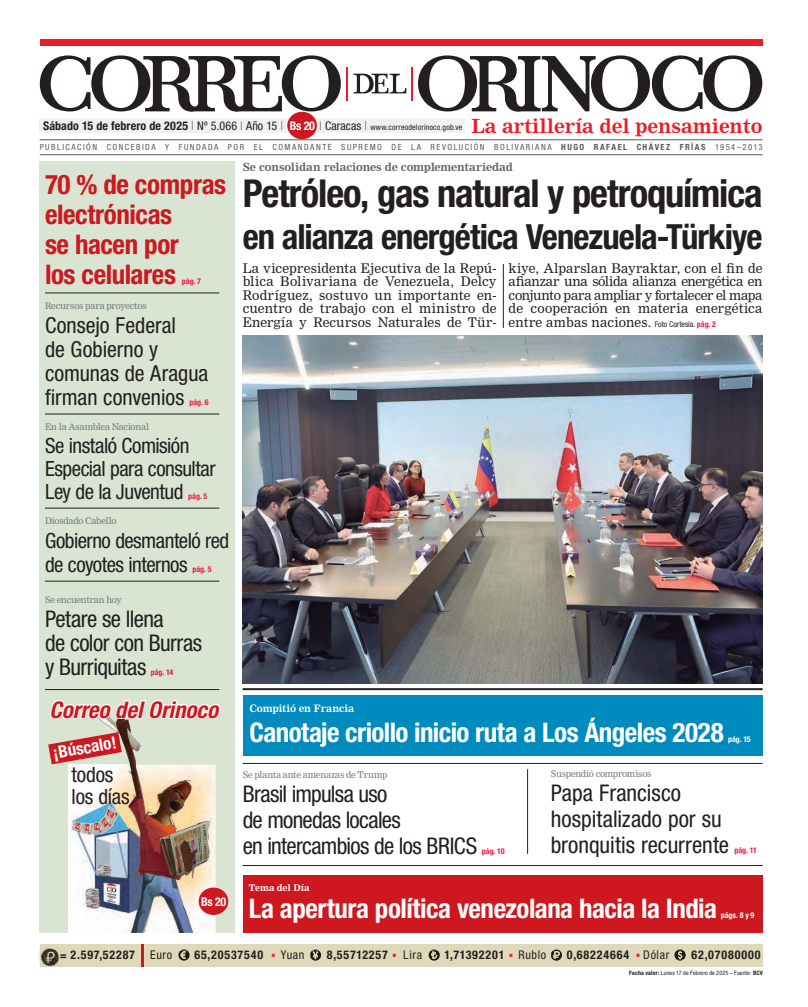
<style>
.page{position:relative;width:808px;height:1007px;background:#fff}
.page>*{position:absolute;margin:0;border:0;box-sizing:border-box;transform-origin:0 0}
.t1{font:700 condensed 38.5px "Helvetica Neue";letter-spacing:-.03em;color:#231f20}
.t2{font:700 condensed 34.7px "Helvetica Neue";letter-spacing:-.025em;color:#231f20}
.t3{font:700 condensed 27px "Helvetica Neue";letter-spacing:-.02em;color:#fff}
.t4{font:700 condensed 27px/30px "Helvetica Neue";letter-spacing:-.015em;color:#ce171e}
.t5{font:condensed 23px/26px "Helvetica Neue";letter-spacing:-.02em;color:#231f20}
.t6{font:condensed 23px/26px "Helvetica Neue";color:#231f20}
.t7{font:italic 700 condensed 23px "Helvetica Neue";color:#ce171e}
.t8{font:condensed 22px/24px "Helvetica Neue";color:#231f20}
.t9{font:condensed 21px/23px "Helvetica Neue";letter-spacing:-.025em;color:#231f20}
.t10{font:condensed 21px/22px "Helvetica Neue";letter-spacing:-.005em;color:#231f20}
.t11{font:700 19.1px "Nimrod MT Std";letter-spacing:-.005em;color:#ed1c24}
.t12{font:700 condensed 17px "Helvetica Neue";color:#fff}
.t13{font:13px/13.5px "Nimrod MT Std";letter-spacing:.01em;color:#231f20;text-align:justify}
.t14{font:700 condensed 12px "Helvetica Neue";letter-spacing:.065em;color:#231f20}
.t15{font:700 condensed 12px "Helvetica Neue";letter-spacing:.01em;color:#231f20}
.t16{font:condensed 12px "Helvetica Neue";letter-spacing:.055em;color:#231f20}
.t17{font:700 condensed 12px "Helvetica Neue";letter-spacing:-.025em;color:#fff}
.t18{font:700 11px "Nimrod MT Std";letter-spacing:-.02em;color:#636466}
.t19{font:700 10px "Nimrod MT Std";letter-spacing:-.02em;color:#fff}
.t20{font:9px "Nimrod MT Std";letter-spacing:-.02em;color:#77787b}
.t21{font:700 9px "Nimrod MT Std";letter-spacing:-.015em;color:#fff}
.t22{font:condensed 8.5px "Helvetica Neue";letter-spacing:.17em;color:#58595b}
.t23{font:700 condensed 8px "Helvetica Neue";letter-spacing:-.005em;color:#ed1942}
.t24{font:condensed 8px "Helvetica Neue";letter-spacing:.02em;color:#231f20}
.t25{font:700 condensed 8px "Helvetica Neue";letter-spacing:-.005em;color:#fff}
.t26{font:condensed 6px "Helvetica Neue";letter-spacing:.02em;color:#231f20}
.s1{font-weight:100}
.s2{font-weight:400}
.s3{font-weight:100;font-size:12px}
.s4{font-size:12px}
.s5{font-weight:700}
.s6{font-family:"Helvetica Neue";font-stretch:condensed;font-size:8px}
.s7{font-family:"Helvetica Neue";font-weight:700;font-stretch:condensed;font-size:8px;color:#ed1942}
.s8{font-size:11px}
</style>
<div class="page">
<div style="left:243px;top:694px;width:520px;height:61px;background:#008bbe"></div>
<div style="left:40px;top:944px;width:723px;height:23px;background:#dfd9b9"></div>
<div style="left:40px;top:119px;width:425px;height:14px;background:#f1f1f2"></div>
<div style="left:40px;top:40px;width:722px;height:6px;background:#ed1c24"></div>
<svg style="left:418px;top:55px;width:344px;height:57px"></svg>
<svg style="left:40px;top:55px;width:301px;height:57px"></svg>
<svg style="left:353px;top:73px;width:53px;height:21px"></svg>
<hr style="left:347px;top:67px;width:1px;height:34px;background:#ed1c24">
<hr style="left:411px;top:67px;width:2px;height:34px;background:#ed1c24">
<hr style="left:40px;top:154px;width:723px;height:1px;background:#58595b">
<hr style="left:40px;top:139px;width:723px;height:1px;background:#58595b">
<hr style="left:141px;top:944px;width:3px;height:23px;background:#ce171e">
<img style="left:37px;top:946px;width:22px;height:20px">
<svg style="left:57px;top:954px;width:4px;height:5px"></svg>
<svg style="left:178px;top:949px;width:12px;height:11px"></svg>
<svg style="left:310px;top:949px;width:11px;height:11px"></svg>
<svg style="left:429px;top:949px;width:11px;height:11px"></svg>
<svg style="left:551px;top:949px;width:11px;height:11px"></svg>
<svg style="left:674px;top:949px;width:12px;height:11px"></svg>
<div style="left:287px;top:112px;width:30px;height:27px;background:#ce171e;border-radius:50%"></div>
<hr style="left:243px;top:763px;width:520px;height:1px;background:#231f20">
<hr style="left:243px;top:688px;width:520px;height:2px;background:#231f20">
<hr style="left:503px;top:264px;width:1px;height:64px;background:#231f20">
<hr style="left:243px;top:865px;width:520px;height:1px;background:#231f20">
<img style="left:243px;top:335px;width:520px;height:348px">
<hr style="left:527px;top:769px;width:1px;height:84px;background:#231f20">
<div style="left:243px;top:875px;width:520px;height:58px;background:#ce171e"></div>
<div style="left:39px;top:162px;width:196px;height:771px;background:#d9e4d3"></div>
<hr style="left:45px;top:293px;width:174px;height:1px;background:#231f20">
<hr style="left:45px;top:414px;width:174px;height:1px;background:#231f20">
<hr style="left:45px;top:508px;width:174px;height:1px;background:#231f20">
<hr style="left:45px;top:581px;width:174px;height:1px;background:#231f20">
<hr style="left:45px;top:689px;width:174px;height:1px;background:#231f20">
<img style="left:68px;top:725px;width:148px;height:207px">
<svg style="left:50px;top:700px;width:171px;height:25px"></svg>
<svg style="left:48px;top:732px;width:74px;height:32px"></svg>
<div style="left:199px;top:887px;width:29px;height:27px;background:#ce171e;border-radius:50%"></div>
<p class="t15" style="left:43px;top:122px;width:242px">Sábado 15 de febrero de 2025 <span class="s1">|</span> <span class="s2">Nº 5.066</span> <span class="s1">|</span> <span class="s2">Año 15</span> <span class="s1">|</span></p>
<p class="t24" style="left:319px;top:124px;width:145px"><span class="s3">|</span> <span class="s4">Caracas</span> <span class="s3">|</span> www.correodelorinoco.gob.ve</p>
<h3 class="t11" style="left:471px;top:117px;width:293px">La artillería del pensamiento</h3>
<p class="t22" style="left:40px;top:144px;width:724px">PUBLICACIÓN CONCEBIDA Y FUNDADA POR EL COMANDANTE SUPREMO DE LA REVOLUCIÓN BOLIVARIANA <span class="s5">HUGO RAFAEL CHÁVEZ FRÍAS</span> 1954–2013</p>
<p class="t17" style="left:290px;top:121px;width:27px">Bs 20</p>
<p class="t18" style="left:243px;top:162px;width:272px">Se consolidan relaciones de complementariedad</p>
<h1 class="t1" style="left:243px;top:180px;width:521px">Petróleo, gas natural y petroquímica</h1>
<h2 class="t2" style="left:243px;top:225px;width:521px">en alianza energética Venezuela-Türkiye</h2>
<p class="t13" style="left:243px;top:262px;width:255px">La vicepresidenta Ejecutiva de la Repú&shy;blica Bolivariana de Venezuela, Delcy Rodríguez, sostuvo un importante en&shy;cuentro de trabajo con el ministro de Energía y Recursos Naturales de Tür-</p>
<p class="t13" style="left:509px;top:262px;width:255px">kiye, Alparslan Bayraktar, con el fin de afianzar una sólida alianza energética en conjunto para ampliar y fortalecer el mapa de cooperación en materia energética entre ambas naciones. <span class="s6">Foto Cortesía.</span> <span class="s7">pág. 2</span></p>
<h3 class="t4" style="left:45px;top:172px;width:183px">70 % de compras electrónicas<br>se hacen por<br>los celulares</h3>
<p class="t23" style="left:182px;top:278px;width:21px">pág. 7</p>
<p class="t20" style="left:45px;top:301px;width:103px">Recursos para proyectos</p>
<h3 class="t8" style="left:45px;top:316px;width:165px">Consejo Federal<br>de Gobierno y comunas de Aragua firman convenios</h3>
<p class="t23" style="left:189px;top:399px;width:21px">pág. 6</p>
<p class="t20" style="left:45px;top:422px;width:106px">En la Asamblea Nacional</p>
<h3 class="t9" style="left:45px;top:436px;width:172px">Se instaló Comisión<br>Especial para consultar<br>Ley de la Juventud</h3>
<p class="t23" style="left:188px;top:493px;width:21px">pág. 5</p>
<p class="t20" style="left:45px;top:516px;width:73px">Diosdado Cabello</p>
<h3 class="t9" style="left:45px;top:531px;width:186px;line-height:24px">Gobierno desmanteló red de coyotes internos</h3>
<p class="t23" style="left:193px;top:566px;width:21px">pág. 5</p>
<p class="t20" style="left:45px;top:595px;width:78px">Se encuentran hoy</p>
<h3 class="t5" style="left:45px;top:609px;width:159px;line-height:24px">Petare se llena<br>de color con Burras y Burriquitas</h3>
<p class="t23" style="left:151px;top:669px;width:24px">pág. 14</p>
<h3 class="t7" style="left:49px;top:696px;width:170px">Correo del Orinoco</h3>
<h3 class="t12" style="left:52px;top:746px;width:66px;rotate:-10deg">¡Búscalo!</h3>
<h3 class="t10" style="left:72px;top:765px;width:60px">todos los días</h3>
<p class="t17" style="left:201px;top:897px;width:27px">Bs 20</p>
<p class="t19" style="left:249px;top:703px;width:106px">Compitió en Francia</p>
<h3 class="t3" style="left:249px;top:722px;width:476px">Canotaje criollo inicio ruta a Los Ángeles 2028</h3>
<p class="t25" style="left:728px;top:736px;width:24px">pág. 15</p>
<p class="t20" style="left:243px;top:770px;width:146px">Se planta ante amenazas de Trump</p>
<h3 class="t5" style="left:243px;top:783px;width:236px">Brasil impulsa uso<br>de monedas locales<br>en intercambios de los BRICS</h3>
<p class="t23" style="left:482px;top:848px;width:24px">pág. 10</p>
<p class="t20" style="left:551px;top:769px;width:102px">Suspendió compromisos</p>
<h3 class="t6" style="left:551px;top:782px;width:180px">Papa Francisco hospitalizado por su bronquitis recurrente</h3>
<p class="t23" style="left:734px;top:847px;width:24px">pág. 11</p>
<p class="t21" style="left:249px;top:883px;width:63px">Tema del Día</p>
<h3 class="t3" style="left:249px;top:898px;width:470px">La apertura política venezolana hacia la India</h3>
<p class="t25" style="left:721px;top:912px;width:35px">págs. 8 y 9</p>
<p class="t14" style="left:60px;top:950px;width:76px"><span class="s8">=</span> 2.597,52287</p>
<p class="t16" style="left:150px;top:950px;width:23px">Euro</p>
<p class="t14" style="left:194px;top:950px;width:70px">65,20537540</p>
<p class="t16" style="left:281px;top:950px;width:25px">Yuan</p>
<p class="t14" style="left:327px;top:950px;width:62px">8,55712257</p>
<p class="t16" style="left:403px;top:950px;width:20px">Lira</p>
<p class="t14" style="left:444px;top:950px;width:103px">1,71392201 <span class="s2">Rublo</span></p>
<p class="t14" style="left:567px;top:950px;width:104px">0,68224664 <span class="s2">Dólar</span></p>
<p class="t14" style="left:691px;top:950px;width:70px">62,07080000</p>
<p class="t26" style="left:629px;top:970px;width:135px"><span class="s5">Fecha valor:</span> Lunes 17 de Febrero de 2025 – Fuente: <span class="s5">BCV</span></p>
</div>
